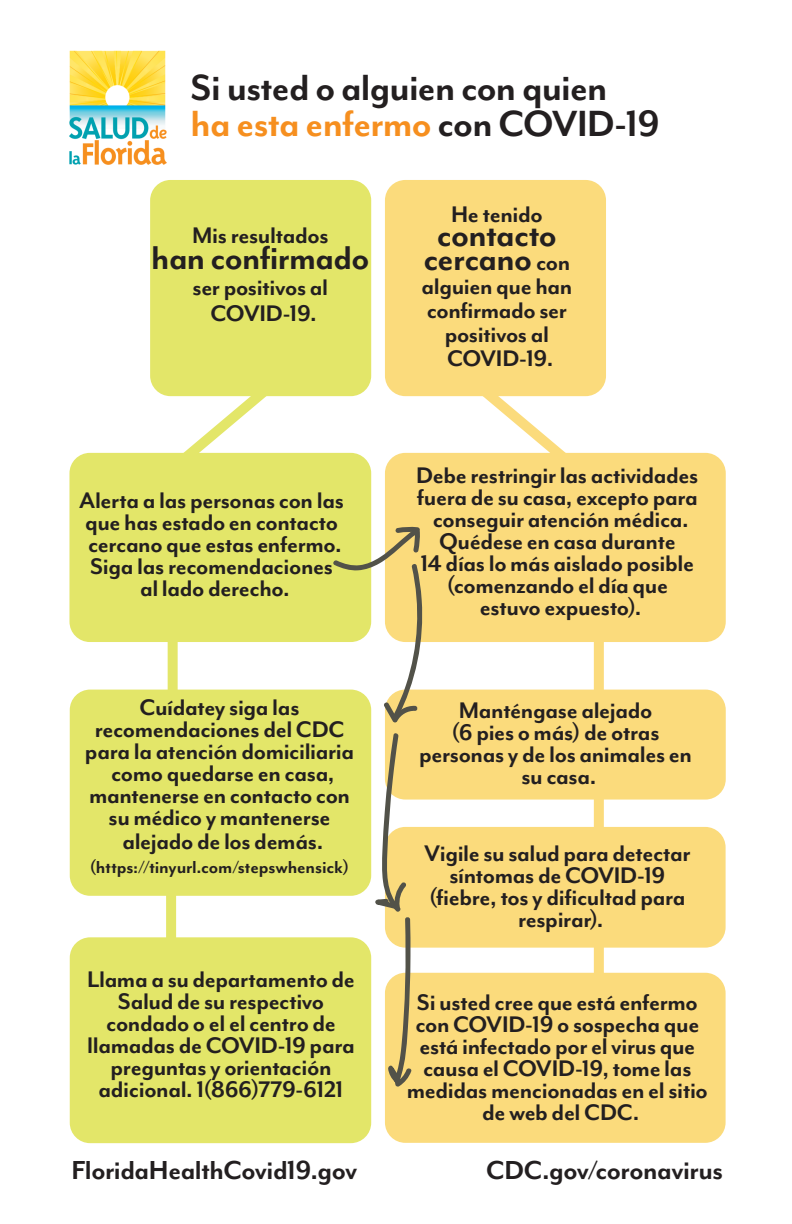
<style>
.page{position:relative;width:792px;height:1224px;background:#fff}
.page>*{position:absolute;margin:0;border:0;box-sizing:border-box;transform-origin:0 0}
.t1{font:700 42px/36px "Mr Eaves Mod OT";letter-spacing:-.02em;color:#231f20}
.t2{font:700 38px "Mr Eaves Mod OT";letter-spacing:-.015em;color:#231f20}
.t3{font:700 30px "Mr Eaves Mod OT";letter-spacing:-.015em;color:#231f20}
.t4{font:700 26px/22px "Mr Eaves Mod OT";letter-spacing:-.015em;color:#231f20;text-align:center}
.t5{font:700 20px "Mr Eaves Mod OT";letter-spacing:-.01em;color:#231f20}
.s1{color:#f68f1f}
.s2{font-size:26px}
</style>
<div class="page">
<div style="left:594px;top:637px;width:10px;height:483px;background:#fbdb7c"></div>
<svg style="left:453px;top:380px;width:180px;height:73px"></svg>
<div style="left:150px;top:180px;width:221px;height:216px;background:#e3e669;border-radius:20px"></div>
<div style="left:385px;top:180px;width:221px;height:216px;background:#fbdb7c;border-radius:20px"></div>
<svg style="left:116px;top:362px;width:181px;height:91px"></svg>
<div style="left:69px;top:453px;width:302px;height:189px;background:#e3e669;border-radius:20px"></div>
<div style="left:385px;top:453px;width:341px;height:189px;background:#fbdb7c;border-radius:20px"></div>
<div style="left:385px;top:690px;width:341px;height:110px;background:#fbdb7c;border-radius:20px"></div>
<div style="left:385px;top:827px;width:341px;height:121px;background:#fbdb7c;border-radius:20px"></div>
<div style="left:168px;top:622px;width:10px;height:78px;background:#e3e669"></div>
<div style="left:70px;top:690px;width:301px;height:206px;background:#e3e669;border-radius:20px"></div>
<div style="left:166px;top:892px;width:10px;height:78px;background:#e3e669"></div>
<div style="left:70px;top:937px;width:301px;height:206px;background:#e3e669;border-radius:20px"></div>
<div style="left:385px;top:973px;width:341px;height:170px;background:#fbdb7c;border-radius:20px"></div>
<svg style="left:332px;top:527px;width:92px;height:196px"></svg>
<svg style="left:375px;top:733px;width:37px;height:354px"></svg>
<img style="left:69px;top:50px;width:98px;height:115px">
<p class="t1" style="left:191px;top:70px;width:471px">Si usted o alguien con quien<br><span class="s1">ha esta enfermo</span> con COVID-19</p>
<p class="t4" style="left:192px;top:224px;width:138px">Mis resultados</p>
<p class="t2" style="left:151px;top:237px;width:220px">han confirmado</p>
<p class="t4" style="left:193px;top:274px;width:137px;line-height:26px">ser positivos al<br>COVID-19.</p>
<p class="t4" style="left:79px;top:490px;width:266px">Alerta a las personas con las que has estado en contacto cercano que estas enfermo.<br>Siga las recomendaciones al lado derecho.</p>
<p class="t4" style="left:85px;top:696px;width:271px">Cuídatey siga las recomendaciones del CDC para la atención domiciliaria como quedarse en casa, mantenerse en contacto con su médico y mantenerse alejado de los demás.</p>
<p class="t5" style="left:90px;top:856px;width:261px">(https://tinyurl.com/stepswhensick)</p>
<p class="t4" style="left:87px;top:969px;width:269px">Llama a su departamento de<br>Salud de su respectivo condado o el el centro de llamadas de COVID-19 para preguntas y orientación adicional. 1(866)779-6121</p>
<p class="t4" style="left:451px;top:204px;width:93px">He tenido</p>
<p class="t2" style="left:437px;top:214px;width:121px">contacto</p>
<p class="t2" style="left:423px;top:238px;width:148px">cercano <span class="s2">con</span></p>
<p class="t4" style="left:421px;top:275px;width:152px;line-height:24px">alguien que han confirmado ser positivos al<br>COVID-19.</p>
<p class="t4" style="left:416px;top:464px;width:284px">Debe restringir las actividades fuera de su casa, excepto para conseguir atención médica.<br>Quédese en casa durante<br>14 días lo más aislado posible (comenzando el día que estuvo expuesto).</p>
<p class="t4" style="left:419px;top:699px;width:275px">Manténgase alejado<br>(6 pies o más) de otras personas y de los animales en su casa.</p>
<p class="t4" style="left:424px;top:843px;width:268px">Vigile su salud para detectar síntomas de COVID-19 (fiebre, tos y dificultad para respirar).</p>
<p class="t4" style="left:407px;top:992px;width:303px">Si usted cree que está enfermo con COVID-19 o sospecha que está infectado por el virus que causa el COVID-19, tome las medidas mencionadas en el sitio de web del CDC.</p>
<p class="t3" style="left:72px;top:1154px;width:287px">FloridaHealthCovid19.gov</p>
<p class="t3" style="left:486px;top:1154px;width:238px">CDC.gov/coronavirus</p>
</div>
